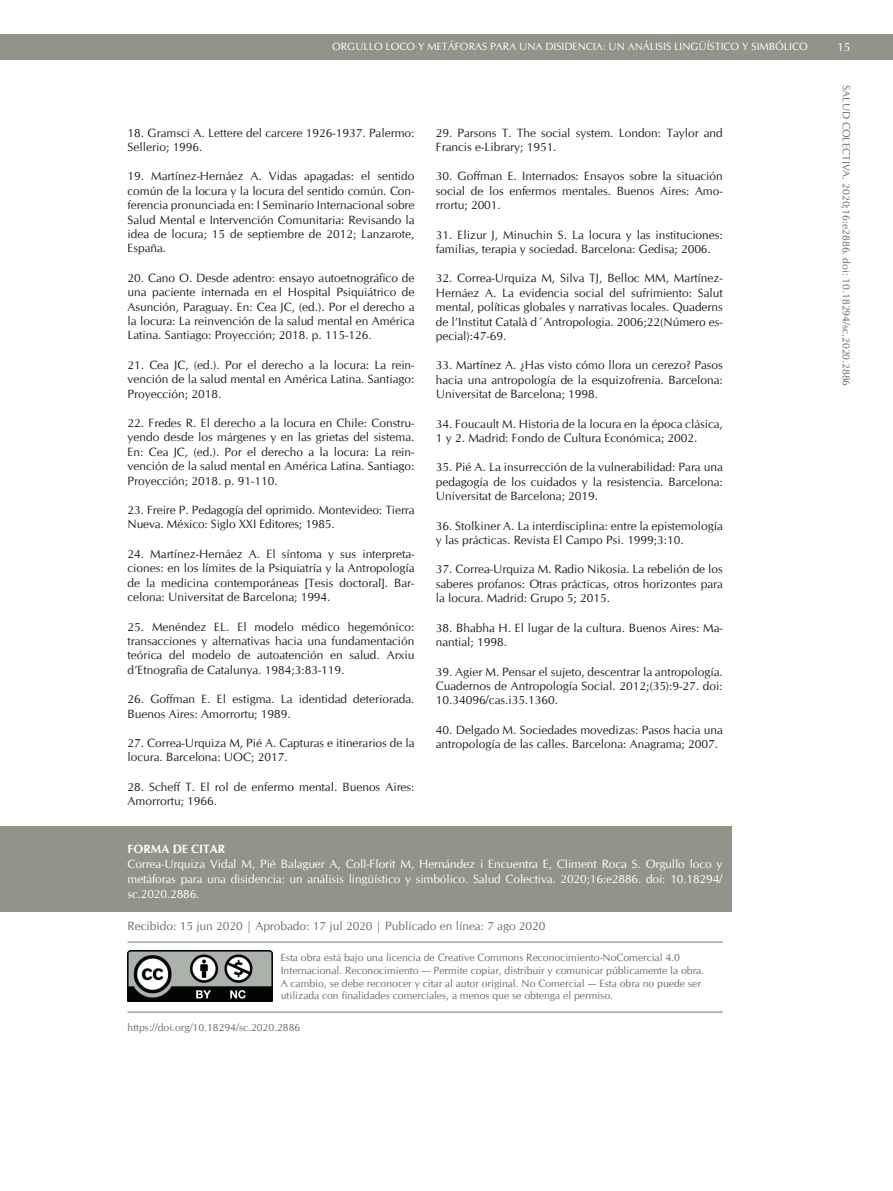
<style>
.page{position:relative;width:893px;height:1191px;background:#fff}
.page>*{position:absolute;margin:0;border:0;box-sizing:border-box;transform-origin:0 0}
.t1{font:12px/14.4px "CG Omega";color:#231f20;text-align:justify}
.t2{font:12px/15px "CG Omega";letter-spacing:-.01em;color:#fff;text-align:justify}
.t3{font:12px "CG Omega";color:#6c6d70}
.t4{font:700 12px "CG Omega";color:#fff}
.t5{font:10.5px/12.6px "CG Omega";color:#6c6d70}
.t6{font:10.5px "CG Omega";color:#fff}
</style>
<div class="page">
<div style="left:0;top:34px;width:893px;height:26px;background:#939389"></div>
<div style="left:0;top:826px;width:731px;height:85px;background:#939389"></div>
<img style="left:128px;top:950px;width:145px;height:51px">
<hr style="left:128px;top:1011px;width:595px;height:2px;background:#a6a698">
<hr style="left:128px;top:941px;width:595px;height:2px;background:#a6a698">
<p class="t6" style="left:332px;top:40px;width:477px">ORGULLO LOCO Y METÁFORAS PARA UNA DISIDENCIA: UN ANÁLISIS LINGÜÍSTICO Y SIMBÓLICO</p>
<p class="t2" style="left:837px;top:40px;width:15px">15</p>
<p class="t5" style="left:852px;top:85px;width:303px;rotate:90deg">SALUD COLECTIVA. 2020;16:e2886. doi: 10.18294/sc.2020.2886</p>
<p class="t1" style="left:128px;top:125px;width:288px">18. Gramsci A. Lettere del carcere 1926-1937. Palermo:<br>Sellerio; 1996.</p>
<p class="t1" style="left:128px;top:169px;width:288px">19. Martínez-Hernáez A. Vidas apagadas: el sentido común de la locura y la locura del sentido común. Con&shy;ferencia pronunciada en: I Seminario Internacional sobre Salud Mental e Intervención Comunitaria: Revisando la idea de locura; 15 de septiembre de 2012; Lanzarote, España.</p>
<p class="t1" style="left:128px;top:271px;width:289px">20. Cano O. Desde adentro: ensayo autoetnográfico de una paciente internada en el Hospital Psiquiátrico de Asunción, Paraguay. En: Cea JC, (ed.). Por el derecho a la locura: La reinvención de la salud mental en América Latina. Santiago: Proyección; 2018. p. 115-126.</p>
<p class="t1" style="left:128px;top:358px;width:288px">21. Cea JC, (ed.). Por el derecho a la locura: La rein&shy;vención de la salud mental en América Latina. Santiago:<br>Proyección; 2018.</p>
<p class="t1" style="left:128px;top:416px;width:288px">22. Fredes R. El derecho a la locura en Chile: Constru&shy;yendo desde los márgenes y en las grietas del sistema.<br>En: Cea JC, (ed.). Por el derecho a la locura: La rein&shy;vención de la salud mental en América Latina. Santiago:<br>Proyección; 2018. p. 91-110.</p>
<p class="t1" style="left:128px;top:503px;width:288px">23. Freire P. Pedagogía del oprimido. Montevideo: Tierra<br>Nueva. México: Siglo XXI Editores; 1985.</p>
<p class="t1" style="left:128px;top:547px;width:288px">24. Martínez-Hernáez A. El síntoma y sus interpreta&shy;ciones: en los límites de la Psiquiatría y la Antropología de la medicina contemporáneas [Tesis doctoral]. Bar&shy;celona: Universitat de Barcelona; 1994.</p>
<p class="t1" style="left:128px;top:619px;width:288px">25. Menéndez EL. El modelo médico hegemónico: transacciones y alternativas hacia una fundamentación teórica del modelo de autoatención en salud. Arxiu d’Etnografia de Catalunya. 1984;3:83-119.</p>
<p class="t1" style="left:128px;top:692px;width:288px">26. Goffman E. El estigma. La identidad deteriorada.<br>Buenos Aires: Amorrortu; 1989.</p>
<p class="t1" style="left:128px;top:736px;width:288px">27. Correa-Urquiza M, Pié A. Capturas e itinerarios de la locura. Barcelona: UOC; 2017.</p>
<p class="t1" style="left:128px;top:779px;width:288px">28. Scheff T. El rol de enfermo mental. Buenos Aires:<br>Amorrortu; 1966.</p>
<p class="t1" style="left:436px;top:125px;width:288px">29. Parsons T. The social system. London: Taylor and<br>Francis e-Library; 1951.</p>
<p class="t1" style="left:436px;top:169px;width:288px">30. Goffman E. Internados: Ensayos sobre la situación social de los enfermos mentales. Buenos Aires: Amo&shy;rrortu; 2001.</p>
<p class="t1" style="left:436px;top:227px;width:288px">31. Elizur J, Minuchin S. La locura y las instituciones: familias, terapia y sociedad. Barcelona: Gedisa; 2006.</p>
<p class="t1" style="left:436px;top:271px;width:288px">32. Correa-Urquiza M, Silva TJ, Belloc MM, Martínez-Hernáez A. La evidencia social del sufrimiento: Salut mental, políticas globales y narrativas locales. Quaderns de l’Institut Català d´Antropologia. 2006;22(Número es&shy;pecial):47-69.</p>
<p class="t1" style="left:436px;top:358px;width:288px">33. Martínez A. ¿Has visto cómo llora un cerezo? Pasos hacia una antropología de la esquizofrenia. Barcelona:<br>Universitat de Barcelona; 1998.</p>
<p class="t1" style="left:436px;top:416px;width:288px">34. Foucault M. Historia de la locura en la época clásica,<br>1 y 2. Madrid: Fondo de Cultura Económica; 2002.</p>
<p class="t1" style="left:436px;top:460px;width:288px">35. Pié A. La insurrección de la vulnerabilidad: Para una pedagogía de los cuidados y la resistencia. Barcelona:<br>Universitat de Barcelona; 2019.</p>
<p class="t1" style="left:436px;top:518px;width:288px">36. Stolkiner A. La interdisciplina: entre la epistemología y las prácticas. Revista El Campo Psi. 1999;3:10.</p>
<p class="t1" style="left:436px;top:562px;width:288px">37. Correa-Urquiza M. Radio Nikosia. La rebelión de los saberes profanos: Otras prácticas, otros horizontes para la locura. Madrid: Grupo 5; 2015.</p>
<p class="t1" style="left:436px;top:620px;width:288px">38. Bhabha H. El lugar de la cultura. Buenos Aires: Ma&shy;nantial; 1998.</p>
<p class="t1" style="left:436px;top:664px;width:288px">39. Agier M. Pensar el sujeto, descentrar la antropología.<br>Cuadernos de Antropología Social. 2012;(35):9-27. doi:<br>10.34096/cas.i35.1360.</p>
<p class="t1" style="left:436px;top:722px;width:288px">40. Delgado M. Sociedades movedizas: Pasos hacia una antropología de las calles. Barcelona: Anagrama; 2007.</p>
<p class="t4" style="left:128px;top:841px;width:99px">FORMA DE CITAR</p>
<p class="t2" style="left:128px;top:856px;width:597px">Correa-Urquiza Vidal M, Pié Balaguer A, Coll-Florit M, Hernández i Encuentra E, Climent Roca S. Orgullo loco y metáforas para una disidencia: un análisis lingüístico y simbólico. Salud Colectiva. 2020;16:e2886. doi: 10.18294/ sc.2020.2886.</p>
<p class="t3" style="left:128px;top:919px;width:419px">Recibido: 15 jun 2020 | Aprobado: 17 jul 2020 | Publicado en línea: 7 ago 2020</p>
<p class="t5" style="left:281px;top:951px;width:425px">Esta obra está bajo una licencia de Creative Commons Reconocimiento-NoComercial 4.0<br>Internacional. Reconocimiento — Permite copiar, distribuir y comunicar públicamente la obra.<br>A cambio, se debe reconocer y citar al autor original. No Comercial — Esta obra no puede ser utilizada con finalidades comerciales, a menos que se obtenga el permiso.</p>
<p class="t5" style="left:128px;top:1021px;width:174px">https://doi.org/10.18294/sc.2020.2886</p>
</div>
